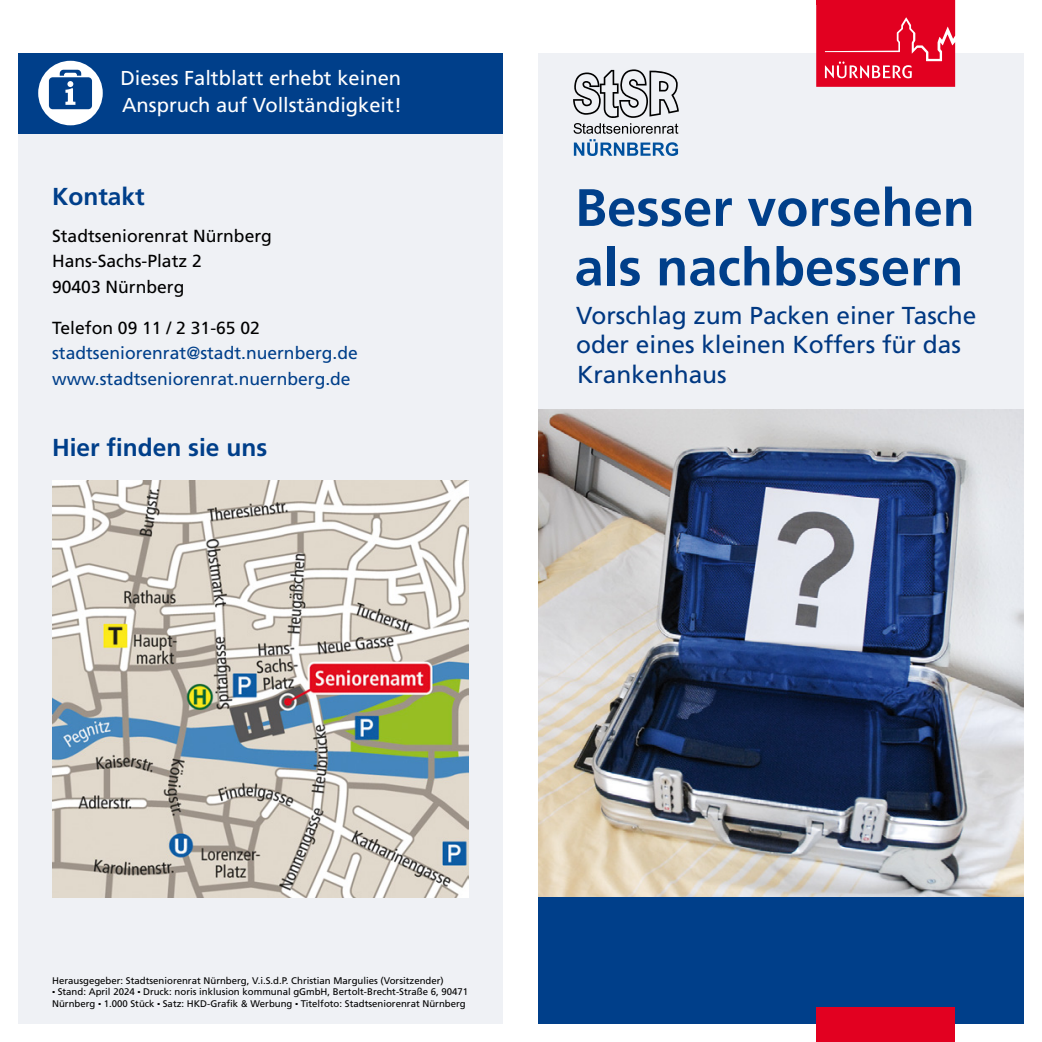
<style>
.page{position:relative;width:1042px;height:1042px;background:#eff1f5}
.page>*{position:absolute;margin:0;border:0;box-sizing:border-box;transform-origin:0 0}
.t1{font:700 52.5px/59.5px "Frutiger LT Std";color:#003f8a}
.t2{font:24.5px/29.4px "Frutiger LT Std";color:#003882}
.t3{font:700 24.5px "Frutiger LT Std";color:#003f8a}
.t4{font:20.12px/27.1px "Frutiger LT Std";color:#fff}
.t5{font:17.5px/25.4px "Frutiger LT Std";color:#000}
.t6{font:17.5px/25.4px "Frutiger LT Std";color:#003f8a}
.t7{font:9.62px/11.5px "Frutiger LT Std";color:#000}
</style>
<div class="page">
<svg style="left:573px;top:69px;width:106px;height:87px"></svg>
<div style="left:17px;top:52px;width:487px;height:82px;background:#003f8a"></div>
<div style="left:38px;top:61px;width:65px;height:64px;background:#fff;border-radius:50%"></div>
<div style="left:49px;top:77px;width:43px;height:32px;background:#003f8a;border-radius:4px"></div>
<svg style="left:60px;top:70px;width:21px;height:35px"></svg>
<img style="left:52px;top:481px;width:417px;height:416px">
<img style="left:538px;top:409px;width:486px;height:488px">
<div style="left:538px;top:897px;width:486px;height:127px;background:#003f8a"></div>
<div style="left:0;top:0;width:1042px;height:52px;background:#fff"></div>
<div style="left:0;top:1024px;width:1042px;height:18px;background:#fff"></div>
<div style="left:816px;top:1007px;width:139px;height:35px;background:#e20020"></div>
<svg style="left:816px;top:0;width:139px;height:87px"></svg>
<div style="left:1024px;top:0;width:18px;height:1042px;background:#fff"></div>
<div style="left:0;top:0;width:17px;height:1042px;background:#fff"></div>
<div style="left:504px;top:0;width:34px;height:1042px;background:#fff"></div>
<h3 class="t4" style="left:120px;top:64px;width:283px">Dieses Faltblatt erhebt keinen<br>Anspruch auf Vollständigkeit!</h3>
<h2 class="t3" style="left:52px;top:182px;width:94px">Kontakt</h2>
<h3 class="t5" style="left:52px;top:223px;width:221px">Stadtseniorenrat Nürnberg<br>Hans-Sachs-Platz 2<br>90403 Nürnberg</h3>
<h3 class="t5" style="left:52px;top:315px;width:209px">Telefon 09 11 / 2 31-65 02</h3>
<h3 class="t6" style="left:52px;top:341px;width:307px">stadtseniorenrat@stadt.nuernberg.de www.stadtseniorenrat.nuernberg.de</h3>
<h2 class="t3" style="left:52px;top:432px;width:217px">Hier finden sie uns</h2>
<h1 class="t1" style="left:574px;top:178px;width:402px">Besser vorsehen als nachbessern</h1>
<h2 class="t2" style="left:576px;top:301px;width:402px">Vorschlag zum Packen einer Tasche oder eines kleinen Koffers für das<br>Krankenhaus</h2>
<p class="t7" style="left:52px;top:975px;width:418px">Herausgegeber: Stadtseniorenrat Nürnberg, V.i.S.d.P. Christian Margulies (Vorsitzender)<br><sup>.</sup> Stand: April 2024 <sup>.</sup> Druck: noris inklusion kommunal gGmbH, Bertolt-Brecht-Straße 6, 90471<br>Nürnberg <sup>.</sup> 1.000 Stück <sup>.</sup> Satz: HKD-Grafik &amp; Werbung <sup>.</sup> Titelfoto: Stadtseniorenrat Nürnberg</p>
</div>
